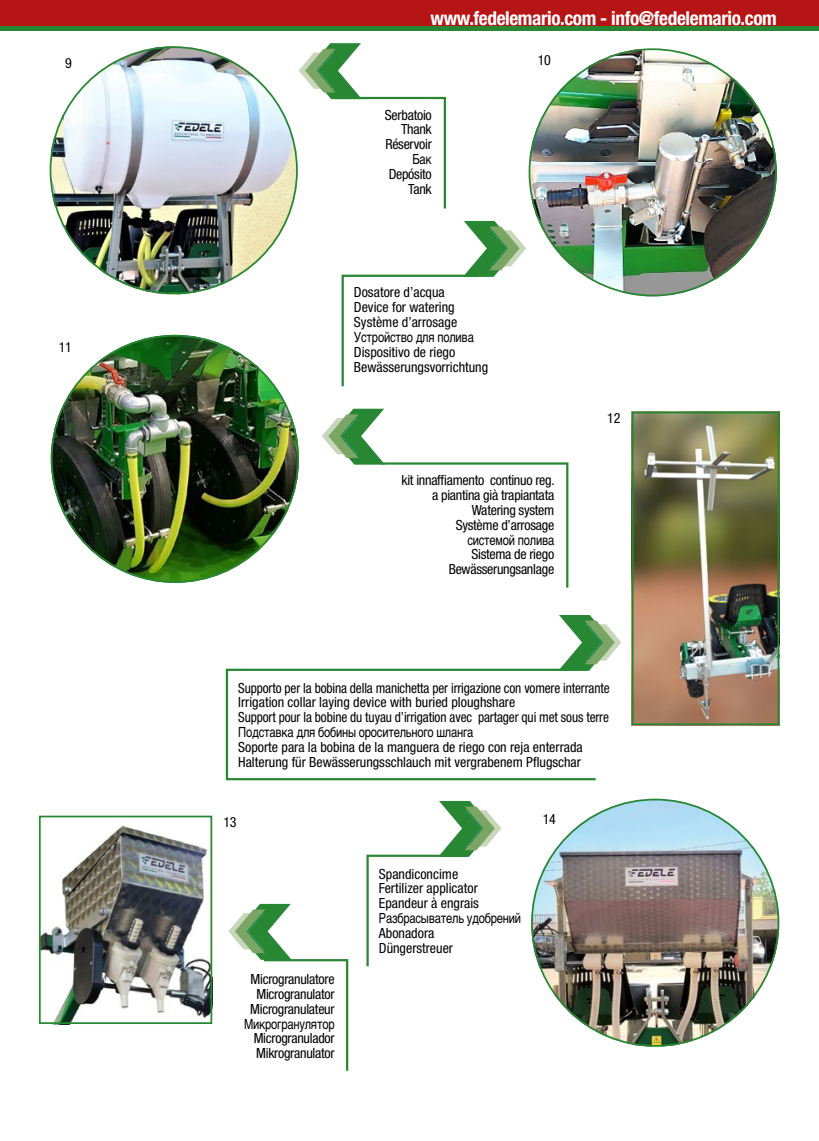
<style>
.page{position:relative;width:819px;height:1141px;background:#fff}
.page>*{position:absolute;margin:0;border:0;box-sizing:border-box;transform-origin:0 0}
.t1{font:700 condensed 19.25px "Helvetica Neue LT Pro";letter-spacing:-.02em;color:#fff}
.t2{font:condensed 14px/14.9px "Helvetica Neue LT Pro";letter-spacing:-.01em;color:#000}
.t3{font:condensed 14px/14.9px "Helvetica Neue LT Pro";letter-spacing:-.01em;color:#000;scale:.95 1}
.t4{font:14px "Helvetica Cyr Upright";letter-spacing:-.02em;color:#000;scale:.8 1}
</style>
<div class="page">
<img style="left:42px;top:825px;width:167px;height:196px">
<div style="left:39px;top:816px;width:173px;height:208px;border:2px solid #278732"></div>
<div style="left:0;top:0;width:819px;height:30px;background:#b51515"></div>
<div style="left:0;top:26px;width:819px;height:5px;background:#278732"></div>
<svg style="left:322px;top:409px;width:247px;height:179px"></svg>
<svg style="left:298px;top:43px;width:148px;height:166px"></svg>
<svg style="left:228px;top:904px;width:121px;height:167px"></svg>
<svg style="left:559px;top:615px;width:62px;height:53px"></svg>
<svg style="left:366px;top:801px;width:135px;height:166px"></svg>
<svg style="left:341px;top:221px;width:185px;height:166px"></svg>
<svg style="left:225px;top:668px;width:371px;height:113px"></svg>
<img style="left:51px;top:335px;width:248px;height:248px;border-radius:124px">
<img style="left:528px;top:48px;width:248px;height:248px;border-radius:124px">
<img style="left:531px;top:799px;width:248px;height:248px;border-radius:124px">
<img style="left:51px;top:46px;width:245px;height:248px">
<img style="left:634px;top:415px;width:142px;height:307px">
<div style="left:631px;top:412px;width:148px;height:313px;border:2px solid #278732"></div>
<p class="t2" style="left:65px;top:56px;width:8px">9</p>
<p class="t2" style="left:59px;top:340px;width:15px">11</p>
<h1 class="t1" style="left:430px;top:6px;width:348px">www.fedelemario.com - info@fedelemario.com</h1>
<p class="t2" style="left:385px;top:107px;width:48px;text-align:right">Serbatoio<br>Thank<br>Réservoir</p>
<p class="t4" style="left:412px;top:151px;width:26px">Бак</p>
<p class="t2" style="left:388px;top:167px;width:45px;text-align:right">Depósito<br>Tank</p>
<p class="t2" style="left:354px;top:285px;width:105px">Dosatore d’acqua<br>Device for watering<br>Système d’arrosage</p>
<p class="t4" style="left:354px;top:329px;width:151px">Устройство для полива</p>
<p class="t2" style="left:354px;top:344px;width:136px">Dispositivo de riego<br>Bewässerungsvorrichtung</p>
<p class="t2" style="left:537px;top:52px;width:15px">10</p>
<p class="t2" style="left:401px;top:473px;width:155px;text-align:right">kit innaffiamento continuo reg. a piantina già trapiantata<br>Watering system<br>Système d’arrosage</p>
<p class="t4" style="left:467px;top:532px;width:110px">системой полива</p>
<p class="t2" style="left:448px;top:547px;width:107px;text-align:right">Sistema de riego<br>Bewässerungsanlage</p>
<p class="t2" style="left:607px;top:410px;width:15px">12</p>
<p class="t3" style="left:238px;top:680px;width:392px">Supporto per la bobina della manichetta per irrigazione con vomere interrante<br>Irrigation collar laying device with buried ploughshare<br>Support pour la bobine du tuyau d’irrigation avec partager qui met sous terre</p>
<p class="t4" style="left:238px;top:724px;width:295px">Подставка для бобины оросительного шланга</p>
<p class="t2" style="left:238px;top:740px;width:346px">Soporte para la bobina de la manguera de riego con reja enterrada<br>Halterung für Bewässerungsschlauch mit vergrabenem Pflugschar</p>
<p class="t2" style="left:223px;top:815px;width:15px">13</p>
<p class="t2" style="left:250px;top:971px;width:86px;text-align:center">Microgranulatore<br>Microgranulator<br>Microgranulateur</p>
<p class="t4" style="left:244px;top:1016px;width:115px">Микрогранулятор</p>
<p class="t2" style="left:254px;top:1031px;width:82px">Microgranulador<br>Mikrogranulator</p>
<p class="t2" style="left:379px;top:866px;width:102px">Spandiconcime<br>Fertilizer applicator<br>Epandeur à engrais</p>
<p class="t4" style="left:379px;top:910px;width:179px">Разбрасыватель удобрений</p>
<p class="t2" style="left:379px;top:926px;width:76px">Abonadora<br>Düngerstreuer</p>
<p class="t2" style="left:542px;top:812px;width:15px">14</p>
</div>
